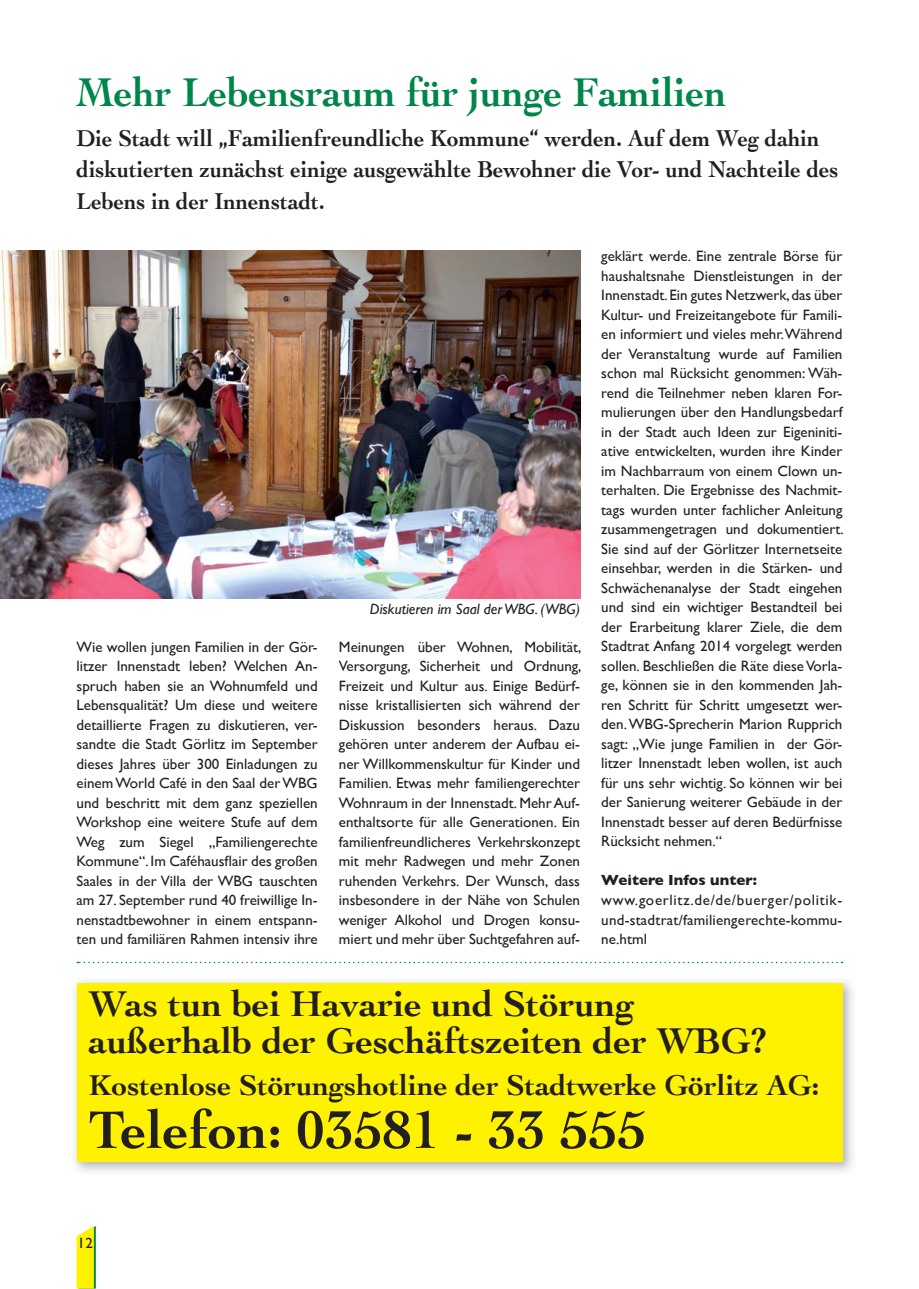
<style>
.page{position:relative;width:919px;height:1289px;background:#fff}
.page>*{position:absolute;margin:0;border:0;box-sizing:border-box;transform-origin:0 0}
.t1{font:700 55.5px "Cochin";color:#231f20}
.t2{font:700 42px "Cochin";color:#00854a;scale:.95 1}
.t3{font:700 37.5px/37.5px "Cochin";color:#231f20}
.t4{font:700 30px "Cochin";color:#231f20}
.t5{font:700 24px/31.5px "Cochin";color:#231f20;scale:.93 1}
.t6{font:15px/19.5px "Gill Sans";color:#231f20;text-align:justify}
.t7{font:italic 15px "Gill Sans";color:#231f20}
.t8{font:700 15px "Gill Sans";color:#231f20}
</style>
<div class="page">
<svg style="left:77px;top:1226px;width:19px;height:62px"></svg>
<img style="left:0;top:251px;width:580px;height:347px">
<img style="left:74px;top:980px;width:779px;height:192px">
<div style="left:77px;top:982px;width:765px;height:179px;background:#fff200"></div>
<svg style="left:77px;top:961px;width:765px;height:2px"></svg>
<h2 class="t2" style="left:77px;top:68px;width:685px">Mehr Lebensraum für junge Familien</h2>
<h3 class="t5" style="left:77px;top:122px;width:820px">Die Stadt will „Familienfreundliche Kommune“ werden. Auf dem Weg dahin diskutierten zunächst einige ausgewählte Bewohner die Vor- und Nachteile des<br>Lebens in der Innenstadt.</h3>
<p class="t7" style="left:370px;top:600px;width:211px">Diskutieren im Saal der WBG. (WBG)</p>
<p class="t6" style="left:77px;top:636px;width:242px">Wie wollen jungen Familien in der Gör&shy;litzer Innenstadt leben? Welchen An&shy;spruch haben sie an Wohnumfeld und Lebensqualität? Um diese und weitere detaillierte Fragen zu diskutieren, ver&shy;sandte die Stadt Görlitz im September dieses Jahres über 300 Einladungen zu einem World Café in den Saal der WBG und beschritt mit dem ganz speziellen Workshop eine weitere Stufe auf dem Weg zum Siegel „Familiengerechte Kommune“. Im Caféhausflair des großen Saales in der Villa der WBG tauschten am 27. September rund 40 freiwillige In&shy;nenstadtbewohner in einem entspann&shy;ten und familiären Rahmen intensiv ihre</p>
<p class="t6" style="left:339px;top:636px;width:244px">Meinungen über Wohnen, Mobilität, Versorgung, Sicherheit und Ordnung, Freizeit und Kultur aus. Einige Bedürf&shy;nisse kristallisierten sich während der Diskussion besonders heraus. Dazu gehören unter anderem der Aufbau ei&shy;ner Willkommenskultur für Kinder und Familien. Etwas mehr familiengerechter Wohnraum in der Innenstadt. Mehr Auf&shy;enthaltsorte für alle Generationen. Ein familienfreundlicheres Verkehrskonzept mit mehr Radwegen und mehr Zonen ruhenden Verkehrs. Der Wunsch, dass insbesondere in der Nähe von Schulen weniger Alkohol und Drogen konsu&shy;miert und mehr über Suchtgefahren auf-</p>
<p class="t6" style="left:601px;top:246px;width:244px">geklärt werde. Eine zentrale Börse für haushaltsnahe Dienstleistungen in der Innenstadt. Ein gutes Netzwerk, das über Kultur- und Freizeitangebote für Famili&shy;en informiert und vieles mehr.Während der Veranstaltung wurde auf Familien schon mal Rücksicht genommen: Wäh&shy;rend die Teilnehmer neben klaren For&shy;mulierungen über den Handlungsbedarf in der Stadt auch Ideen zur Eigeniniti&shy;ative entwickelten, wurden ihre Kinder im Nachbarraum von einem Clown un&shy;terhalten. Die Ergebnisse des Nachmit&shy;tags wurden unter fachlicher Anleitung zusammengetragen und dokumentiert.<br>Sie sind auf der Görlitzer Internetseite einsehbar, werden in die Stärken- und Schwächenanalyse der Stadt eingehen und sind ein wichtiger Bestandteil bei der Erarbeitung klarer Ziele, die dem Stadtrat Anfang 2014 vorgelegt werden sollen. Beschließen die Räte diese Vorla&shy;ge, können sie in den kommenden Jah&shy;ren Schritt für Schritt umgesetzt wer&shy;den. WBG-Sprecherin Marion Rupprich sagt: „Wie junge Familien in der Gör&shy;litzer Innenstadt leben wollen, ist auch für uns sehr wichtig. So können wir bei der Sanierung weiterer Gebäude in der Innenstadt besser auf deren Bedürfnisse Rücksicht nehmen.“</p>
<p class="t8" style="left:601px;top:871px;width:157px">Weitere Infos unter:</p>
<p class="t6" style="left:601px;top:890px;width:242px">www.goerlitz.de/de/buerger/politik&shy;und-stadtrat/familiengerechte-kommu&shy;ne.html</p>
<h3 class="t3" style="left:89px;top:984px;width:679px">Was tun bei Havarie und Störung außerhalb der Geschäftszeiten der WBG?</h3>
<h3 class="t4" style="left:89px;top:1067px;width:732px">Kostenlose Störungshotline der Stadtwerke Görlitz AG:</h3>
<h1 class="t1" style="left:89px;top:1097px;width:559px">Telefon: 03581 - 33 555</h1>
<p class="t6" style="left:77px;top:1232px;width:17px">12</p>
</div>
